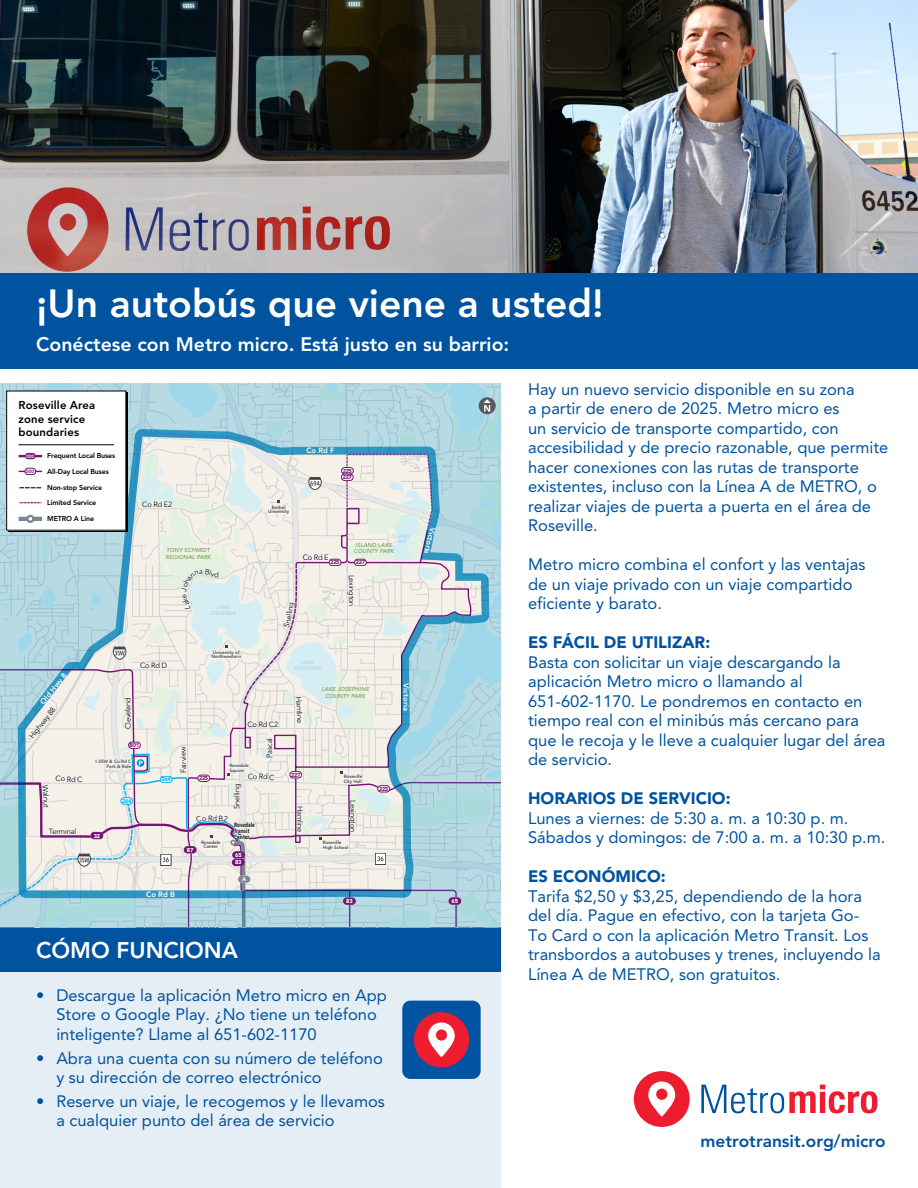
<style>
.page{position:relative;width:918px;height:1188px;background:#fff}
.page>*{position:absolute;margin:0;border:0;box-sizing:border-box;transform-origin:0 0}
.t1{font:800 39px "Avenir LT Std";color:#fff}
.t2{font:800 22.5px "Avenir LT Std";color:#fff}
.t3{font:800 19.5px "Avenir LT Std";color:#fff}
.t4{font:800 17.25px "Avenir LT Std";color:#00539f}
.body_copy{font:16.5px/19.5px "Avenir LT Std";color:#00539f}
.t5{font:900 16.5px "Avenir LT Std";color:#00539f}
.t6{font:800 11.4px/13.6px "Avenir LT Std";letter-spacing:.01em;color:#000}
.t7{font:7.5px "Avenir LT Std";letter-spacing:-.025em;color:#000}
.t8{font:800 7.5px "Avenir LT Std";color:#fff}
.t9{font:800 7.05px "Avenir LT Std";letter-spacing:-.02em;color:#000}
.t10{font:600 condensed 6.15px/5.7px "Avenir Next LT Pro";letter-spacing:-.005em;color:#000}
.t11{font:italic 500 5.7px/6.8px "Avenir LT Std";letter-spacing:.01em;color:#789c49;text-align:center}
.t12{font:900 5.7px "Avenir LT Std";letter-spacing:-.085em;color:#771473}
.t13{font:900 5.7px/7.4px "Avenir LT Std";letter-spacing:-.03em;color:#fff}
.t14{font:900 5.7px "Avenir LT Std";letter-spacing:-.055em;color:#00b1eb}
.t15{font:italic 500 5.25px/5.7px "Avenir LT Std";letter-spacing:-.005em;color:#aad0ea;text-align:center}
.t16{font:800 4.8px/4.8px "Avenir LT Std";letter-spacing:-.02em;color:#414042;text-align:center}
.t17{font:800 4.8px "Avenir LT Std";color:#771473}
.t18{font:800 4.8px "Avenir LT Std";color:#fff}
</style>
<div class="page">
<div style="left:0;top:962px;width:501px;height:226px;background:#e6eef5"></div>
<div style="left:0;top:927px;width:501px;height:45px;background:#00539f"></div>
<div style="left:0;top:273px;width:918px;height:96px;background:#00539f"></div>
<img style="left:0;top:0;width:918px;height:273px">
<svg style="left:701px;top:1085px;width:177px;height:28px"></svg>
<div style="left:634px;top:1071px;width:56px;height:56px;background:#ed1c2e;border-radius:50%"></div>
<svg style="left:648px;top:1082px;width:27px;height:35px"></svg>
<div style="left:402px;top:1001px;width:79px;height:78px;background:#0054a1;border-radius:8px"></div>
<div style="left:414px;top:1012px;width:55px;height:55px;background:#ed1c2e;border-radius:50%"></div>
<svg style="left:428px;top:1022px;width:27px;height:35px"></svg>
<svg style="left:0;top:383px;width:501px;height:545px;background:#cbdde1"></svg>
<p class="t1" style="left:36px;top:280px;width:569px">¡Un autobús que viene a usted!</p>
<p class="t3" style="left:36px;top:333px;width:475px">Conéctese con Metro micro. Está justo en su barrio:</p>
<p class="body_copy" style="left:528px;top:380px;width:362px">Hay un nuevo servicio disponible en su zona<br>a partir de enero de 2025. Metro micro es<br>un servicio de transporte compartido, con accesibilidad y de precio razonable, que permite hacer conexiones con las rutas de transporte existentes, incluso con la Línea A de METRO, o realizar viajes de puerta a puerta en el área de Roseville.</p>
<p class="body_copy" style="left:528px;top:555px;width:339px">Metro micro combina el confort y las ventajas de un viaje privado con un viaje compartido eficiente y barato.</p>
<p class="t5" style="left:528px;top:633px;width:184px">ES FÁCIL DE UTILIZAR:</p>
<p class="body_copy" style="left:528px;top:653px;width:359px">Basta con solicitar un viaje descargando la aplicación Metro micro o llamando al 651-602-1170. Le pondremos en contacto en tiempo real con el minibús más cercano para que le recoja y le lleve a cualquier lugar del área de servicio.</p>
<p class="t5" style="left:528px;top:789px;width:204px">HORARIOS DE SERVICIO:</p>
<p class="body_copy" style="left:528px;top:809px;width:322px">Lunes a viernes: de 5:30 a. m. a 10:30 p. m.</p>
<p class="body_copy" style="left:528px;top:828px;width:359px">Sábados y domingos: de 7:00 a. m. a 10:30 p.m.</p>
<p class="t5" style="left:528px;top:867px;width:139px">ES ECONÓMICO:</p>
<p class="body_copy" style="left:528px;top:887px;width:354px">Tarifa $2,50 y $3,25, dependiendo de la hora del día. Pague en efectivo, con la tarjeta Go-To Card o con la aplicación Metro Transit. Los transbordos a autobuses y trenes, incluyendo la Línea A de METRO, son gratuitos.</p>
<p class="t6" style="left:19px;top:398px;width:78px">Roseville Area zone service boundaries</p>
<p class="t9" style="left:47px;top:452px;width:69px">Frequent Local Buses</p>
<p class="t9" style="left:47px;top:467px;width:63px">All-Day Local Buses</p>
<p class="t9" style="left:47px;top:483px;width:56px">Non-stop Service</p>
<p class="t9" style="left:47px;top:499px;width:50px">Limited Service</p>
<p class="t9" style="left:47px;top:514px;width:48px">METRO A Line</p>
<p class="t8" style="left:306px;top:446px;width:30px">Co Rd F</p>
<p class="t18" style="left:26px;top:453px;width:10px">000</p>
<p class="t12" style="left:343px;top:467px;width:11px">225</p>
<p class="t17" style="left:26px;top:469px;width:10px">000</p>
<p class="t12" style="left:343px;top:474px;width:11px">227</p>
<p class="t7" style="left:142px;top:500px;width:32px">Co Rd E2</p>
<p class="t16" style="left:268px;top:505px;width:23px">Bethel<br>University</p>
<p class="t8" style="left:437px;top:528px;width:29px;rotate:103deg">Victor ai</p>
<p class="t15" style="left:391px;top:533px;width:20px">ISLAND<br>LAKE</p>
<p class="t11" style="left:166px;top:547px;width:47px;text-align:left">TONY SCHMIDT<br>REGIONAL PARK</p>
<p class="t11" style="left:354px;top:541px;width:42px">ISLAND LAKE<br>COUNTY PARK</p>
<p class="t7" style="left:303px;top:553px;width:28px">CoRdE</p>
<p class="t12" style="left:356px;top:559px;width:11px">227</p>
<p class="t12" style="left:331px;top:559px;width:11px">225</p>
<p class="t7" style="left:356px;top:575px;width:34px;rotate:90deg">Lexington</p>
<p class="t15" style="left:210px;top:605px;width:28px">LAKE<br>JOHANNA</p>
<p class="t16" style="left:211px;top:649px;width:31px">University of<br>Northwestern</p>
<p class="t15" style="left:293px;top:660px;width:30px">LAKE<br>JOSEPHINE</p>
<p class="t7" style="left:140px;top:661px;width:29px">Co Rd D</p>
<p class="t8" style="left:411px;top:683px;width:29px;rotate:90deg">Victoria</p>
<p class="t8" style="left:38px;top:700px;width:22px;rotate:-51deg">Old H</p>
<p class="t11" style="left:322px;top:686px;width:49px">LAKE JOSEPHINE<br>COUNTY PARK</p>
<p class="t7" style="left:124px;top:729px;width:34px;rotate:-91deg">Cel veal nd</p>
<p class="t7" style="left:304px;top:705px;width:19px;rotate:88deg">mline</p>
<p class="t7" style="left:37px;top:723px;width:20px;rotate:-52deg">way 8</p>
<p class="t7" style="left:247px;top:720px;width:32px">Co Rd C2</p>
<p class="t7" style="left:265px;top:758px;width:21px;rotate:-91deg">Pascal</p>
<p class="t12" style="left:130px;top:742px;width:11px">801</p>
<p class="t7" style="left:179px;top:773px;width:28px;rotate:-91deg">Fairv ei w</p>
<p class="t16" style="left:95px;top:759px;width:38px;text-align:right">I-35W &amp; Co Rd C<br>Park &amp; Ride</p>
<p class="t16" style="left:229px;top:763px;width:21px;text-align:left">Rosedale<br>Square</p>
<p class="t12" style="left:291px;top:771px;width:11px">227</p>
<p class="t7" style="left:248px;top:772px;width:28px;rotate:2deg">CoRdC</p>
<p class="t16" style="left:344px;top:774px;width:20px;text-align:left">Roseville<br>City Hall</p>
<p class="t7" style="left:56px;top:774px;width:28px;rotate:1deg">CoRdC</p>
<p class="t12" style="left:199px;top:775px;width:11px">225</p>
<p class="t14" style="left:161px;top:776px;width:11px">264</p>
<p class="t7" style="left:233px;top:809px;width:27px;rotate:-90deg">Snelling</p>
<p class="t7" style="left:49px;top:784px;width:18px;rotate:86deg">Waln</p>
<p class="t7" style="left:51px;top:805px;width:4px;rotate:90deg">t</p>
<p class="t12" style="left:379px;top:785px;width:11px">223</p>
<p class="t14" style="left:122px;top:797px;width:11px">264</p>
<p class="t7" style="left:304px;top:806px;width:28px;rotate:90deg">Hamline</p>
<p class="t7" style="left:358px;top:800px;width:33px;rotate:90deg">Lexington</p>
<p class="t7" style="left:208px;top:814px;width:10px">Rd</p>
<p class="t10" style="left:234px;top:822px;width:22px">Rosedale<br>Transit<br>Center</p>
<p class="t7" style="left:49px;top:827px;width:29px">Terminal</p>
<p class="t13" style="left:94px;top:832px;width:8px">32</p>
<p class="t16" style="left:201px;top:840px;width:21px">Rosedale<br>Center</p>
<p class="t16" style="left:323px;top:840px;width:27px;text-align:left">Roseville<br>High School</p>
<p class="t13" style="left:187px;top:846px;width:8px">87</p>
<p class="t13" style="left:235px;top:851px;width:8px">65<br>83</p>
<p class="t13" style="left:242px;top:876px;width:6px">A</p>
<p class="t8" style="left:146px;top:890px;width:30px">Co Rd B</p>
<p class="t13" style="left:346px;top:897px;width:8px">83</p>
<p class="t13" style="left:452px;top:897px;width:8px">65</p>
<p class="t2" style="left:36px;top:937px;width:204px">CÓMO FUNCIONA</p>
<p class="body_copy" style="left:56px;top:985px;width:332px;text-indent:-20px">• Descargue la aplicación Metro micro en App<br>Store o Google Play. ¿No tiene un teléfono inteligente? Llame al 651-602-1170</p>
<p class="body_copy" style="left:56px;top:1048px;width:328px;text-indent:-20px">• Abra una cuenta con su número de teléfono y su dirección de correo electrónico</p>
<p class="body_copy" style="left:56px;top:1091px;width:330px;text-indent:-20px">• Reserve un viaje, le recogemos y le llevamos a cualquier punto del área de servicio</p>
<p class="t4" style="left:700px;top:1131px;width:187px">metrotransit.org/micro</p>
</div>
